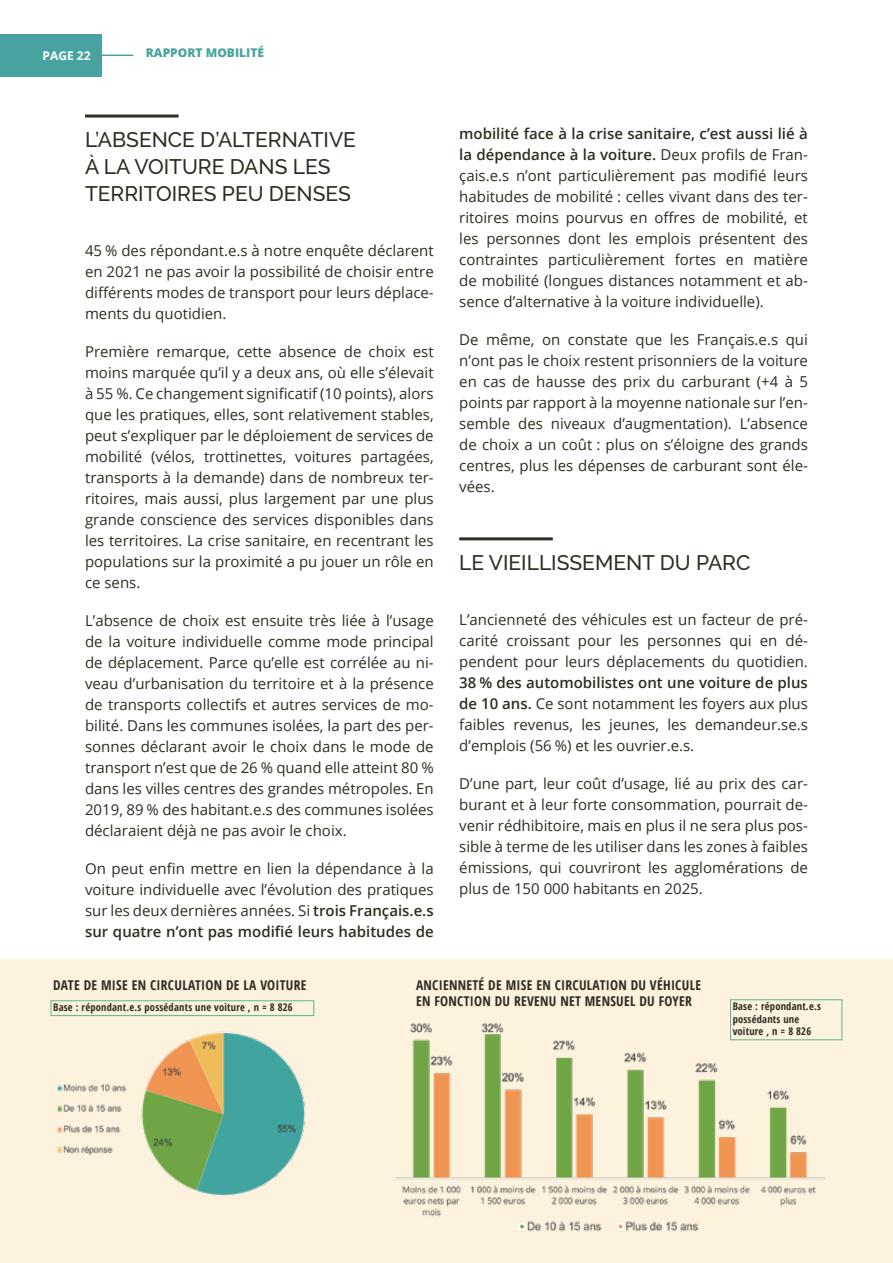
<style>
.page{position:relative;width:893px;height:1263px;background:#fff}
.page>*{position:absolute;margin:0;border:0;box-sizing:border-box;transform-origin:0 0}
.t1{font:500 21px/27px "Raleway";color:#2e2d21}
.t2{font:15px/21px "Open Sans";color:#2e2d21;text-align:justify}
.t3{font:700 condensed 13.5px/16.2px "Open Sans";letter-spacing:.02em;color:#2e2d21}
.t4{font:800 12px "Open Sans";color:#48a3a0}
.t5{font:700 12px "Open Sans";color:#fff}
.t6{font:700 condensed 10.5px/12.6px "Open Sans";letter-spacing:.02em;color:#2e2d21}
.s1{font-weight:600}
</style>
<div class="page">
<hr style="left:0;top:55px;width:133px;height:1px;background:#48a3a0">
<div style="left:0;top:34px;width:102px;height:43px;background:#48a3a0"></div>
<div style="left:0;top:960px;width:893px;height:303px;background:#fcf2dd"></div>
<hr style="left:85px;top:115px;width:94px;height:3px;background:#2e2d21">
<hr style="left:459px;top:537px;width:94px;height:3px;background:#2e2d21">
<div style="left:51px;top:1000px;width:263px;height:16px;border:1px solid #5cb887"></div>
<img style="left:395px;top:1023px;width:430px;height:209px">
<img style="left:50px;top:1007px;width:265px;height:189px">
<div style="left:730px;top:999px;width:112px;height:41px;border:1px solid #5cb887"></div>
<p class="t5" style="left:43px;top:47px;width:50px">PAGE 22</p>
<p class="t4" style="left:146px;top:43px;width:120px">RAPPORT MOBILITÉ</p>
<h1 class="t1" style="left:85px;top:126px;width:272px">L’ABSENCE D’ALTERNATIVE<br>À LA VOITURE DANS LES<br>TERRITOIRES PEU DENSES</h1>
<p class="t2" style="left:85px;top:240px;width:350px">45 % des répondant.e.s à notre enquête déclarent en 2021 ne pas avoir la possibilité de choisir entre différents modes de transport pour leurs déplace&shy;ments du quotidien.</p>
<p class="t2" style="left:85px;top:341px;width:350px">Première remarque, cette absence de choix est moins marquée qu’il y a deux ans, où elle s’élevait à 55 %. Ce changement significatif (10 points), alors que les pratiques, elles, sont relativement stables, peut s’expliquer par le déploiement de services de mobilité (vélos, trottinettes, voitures partagées, transports à la demande) dans de nombreux ter&shy;ritoires, mais aussi, plus largement par une plus grande conscience des services disponibles dans les territoires. La crise sanitaire, en recentrant les populations sur la proximité a pu jouer un rôle en ce sens.</p>
<p class="t2" style="left:85px;top:610px;width:350px">L’absence de choix est ensuite très liée à l’usage de la voiture individuelle comme mode principal de déplacement. Parce qu’elle est corrélée au ni&shy;veau d’urbanisation du territoire et à la présence de transports collectifs et autres services de mo&shy;bilité. Dans les communes isolées, la part des per&shy;sonnes déclarant avoir le choix dans le mode de transport n’est que de 26 % quand elle atteint 80 % dans les villes centres des grandes métropoles. En 2019, 89 % des habitant.e.s des communes isolées déclaraient déjà ne pas avoir le choix.</p>
<p class="t2" style="left:85px;top:858px;width:350px">On peut enfin mettre en lien la dépendance à la voiture individuelle avec l’évolution des pratiques sur les deux dernières années. Si <span class="s1">trois Français.e.s sur quatre n’ont pas modifié leurs habitudes de</span></p>
<p class="t2" style="left:459px;top:123px;width:350px"><span class="s1">mobilité face à la crise sanitaire, c’est aussi lié à la dépendance à la voiture.</span> Deux profils de Fran&shy;çais.e.s n’ont particulièrement pas modifié leurs habitudes de mobilité : celles vivant dans des ter&shy;ritoires moins pourvus en offres de mobilité, et les personnes dont les emplois présentent des contraintes particulièrement fortes en matière de mobilité (longues distances notamment et ab&shy;sence d’alternative à la voiture individuelle).</p>
<p class="t2" style="left:459px;top:329px;width:350px">De même, on constate que les Français.e.s qui n’ont pas le choix restent prisonniers de la voiture en cas de hausse des prix du carburant (+4 à 5 points par rapport à la moyenne nationale sur l’en&shy;semble des niveaux d’augmentation). L’absence de choix a un coût : plus on s’éloigne des grands centres, plus les dépenses de carburant sont éle&shy;vées.</p>
<h1 class="t1" style="left:459px;top:549px;width:293px">LE VIEILLISSEMENT DU PARC</h1>
<p class="t2" style="left:459px;top:609px;width:350px">L’ancienneté des véhicules est un facteur de pré&shy;carité croissant pour les personnes qui en dé&shy;pendent pour leurs déplacements du quotidien.</p>
<p class="t2" style="left:459px;top:672px;width:350px"><span class="s1">38 % des automobilistes ont une voiture de plus de 10 ans.</span> Ce sont notamment les foyers aux plus faibles revenus, les jeunes, les demandeur.se.s d’emplois (56 %) et les ouvrier.e.s.</p>
<p class="t2" style="left:459px;top:773px;width:350px">D’une part, leur coût d’usage, lié au prix des car&shy;burant et à leur forte consommation, pourrait de&shy;venir rédhibitoire, mais en plus il ne sera plus pos&shy;sible à terme de les utiliser dans les zones à faibles émissions, qui couvriront les agglomérations de plus de 150 000 habitants en 2025.</p>
<p class="t3" style="left:416px;top:976px;width:287px">ANCIENNETÉ DE MISE EN CIRCULATION DU VÉHICULE<br>EN FONCTION DU REVENU NET MENSUEL DU FOYER</p>
<p class="t3" style="left:53px;top:976px;width:255px">DATE DE MISE EN CIRCULATION DE LA VOITURE</p>
<p class="t6" style="left:53px;top:1000px;width:241px">Base : répondant.e.s possédants une voiture , n = 8 826</p>
<p class="t6" style="left:733px;top:999px;width:90px">Base : répondant.e.s possédants une voiture , n = 8 826</p>
</div>
